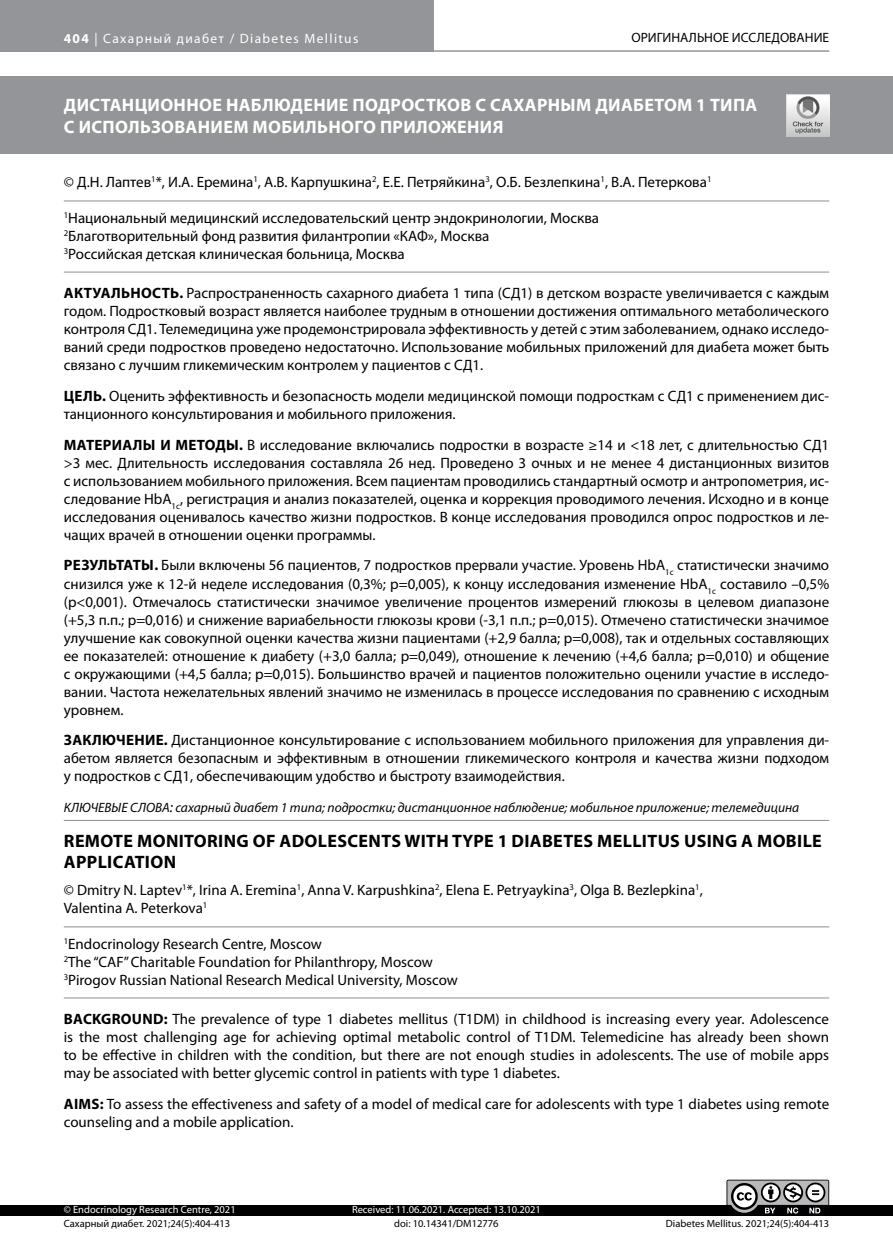
<style>
.page{position:relative;width:893px;height:1255px;background:#fff}
.page>*{position:absolute;margin:0;border:0;box-sizing:border-box;transform-origin:0 0}
.t1{font:700 18px/21.6px "Myriad Pro";letter-spacing:.02em;color:#fff}
.t2{font:700 18px/21.6px "Myriad Pro";letter-spacing:.02em;color:#000}
.t3{font:15px/18px "Myriad Pro";color:#000}
.t4{font:italic 13.5px "Myriad Pro";color:#000}
.t5{font:13.5px "Myriad Pro";letter-spacing:.1em;color:#fff}
.t6{font:13.5px "Myriad Pro";color:#000}
.t7{font:10.5px "Myriad Pro";color:#000}
.t8{font:10.5px "Myriad Pro";color:#fff}
.s1{font-weight:700}
.s2{font-size:15px}
</style>
<div class="page">
<div style="left:0;top:0;width:434px;height:51px;background:#939598"></div>
<hr style="left:0;top:50px;width:829px;height:2px;background:#939598">
<div style="left:0;top:1204px;width:893px;height:11px;background:#000"></div>
<svg style="left:726px;top:1179px;width:103px;height:35px"></svg>
<hr style="left:64px;top:200px;width:765px;height:1px;background:#939598">
<hr style="left:64px;top:271px;width:765px;height:1px;background:#939598">
<hr style="left:64px;top:819px;width:765px;height:2px;background:#939598">
<hr style="left:64px;top:926px;width:765px;height:1px;background:#939598">
<hr style="left:64px;top:997px;width:765px;height:1px;background:#939598">
<div style="left:0;top:77px;width:893px;height:77px;background:#939598"></div>
<img style="left:787px;top:94px;width:42px;height:43px">
<p class="t5" style="left:64px;top:30px;width:296px"><span class="s1">404</span> | Сахарный диабет / Diabetes Mellitus</p>
<p class="t6" style="left:631px;top:29px;width:199px">ОРИГИНАЛЬНОЕ ИССЛЕДОВАНИЕ</p>
<p class="t1" style="left:64px;top:94px;width:695px">ДИСТАНЦИОННОЕ НАБЛЮДЕНИЕ ПОДРОСТКОВ С САХАРНЫМ ДИАБЕТОМ 1 ТИПА<br>С ИСПОЛЬЗОВАНИЕМ МОБИЛЬНОГО ПРИЛОЖЕНИЯ</p>
<p class="t3" style="left:64px;top:172px;width:649px">© Д.Н. Лаптев<sup>1</sup>*, И.А. Еремина<sup>1</sup>, А.В. Карпушкина<sup>2</sup>, Е.Е. Петряйкина<sup>3</sup>, О.Б. Безлепкина<sup>1</sup>, В.А. Петеркова<sup>1</sup></p>
<p class="t3" style="left:64px;top:208px;width:537px"><sup>1</sup>Национальный медицинский исследовательский центр эндокринологии, Москва<br><sup>2</sup>Благотворительный фонд развития филантропии «КАФ», Москва<br><sup>3</sup>Российская детская клиническая больница, Москва</p>
<p class="t3" style="left:64px;top:284px;width:767px;text-align:justify"><span class="s1">АКТУАЛЬНОСТЬ.</span> Распространенность сахарного диабета 1 типа (СД1) в детском возрасте увеличивается с каждым годом. Подростковый возраст является наиболее трудным в отношении достижения оптимального метаболического контроля СД1. Телемедицина уже продемонстрировала эффективность у детей с этим заболеванием, однако исследо&shy;ваний среди подростков проведено недостаточно. Использование мобильных приложений для диабета может быть связано с лучшим гликемическим контролем у пациентов с СД1.</p>
<p class="t3" style="left:64px;top:386px;width:767px"><span class="s1">ЦЕЛЬ.</span> Оценить эффективность и безопасность модели медицинской помощи подросткам с СД1 с применением дис&shy;танционного консультирования и мобильного приложения.</p>
<p class="t3" style="left:64px;top:435px;width:767px;text-align:justify"><span class="s1">МАТЕРИАЛЫ И МЕТОДЫ.</span> В исследование включались подростки в возрасте ≥14 и &lt;18 лет, с длительностью СД1 &gt;3 мес. Длительность исследования составляла 26 нед. Проведено 3 очных и не менее 4 дистанционных визитов с использованием мобильного приложения. Всем пациентам проводились стандартный осмотр и антропометрия, ис&shy;следование НbА<sub>1с</sub>, регистрация и анализ показателей, оценка и коррекция проводимого лечения. Исходно и в конце исследования оценивалось качество жизни подростков. В конце исследования проводился опрос подростков и ле&shy;чащих врачей в отношении оценки программы.</p>
<p class="t3" style="left:64px;top:556px;width:767px;text-align:justify"><span class="s1">РЕЗУЛЬТАТЫ.</span> Были включены 56 пациентов, 7 подростков прервали участие. Уровень НbА<sub>1с</sub> статистически значимо снизился уже к 12-й неделе исследования (0,3%; p=0,005), к концу исследования изменение НbА<sub>1с</sub> составило –0,5% (p&lt;0,001). Отмечалось статистически значимое увеличение процентов измерений глюкозы в целевом диапазоне (+5,3 п.п.; p=0,016) и снижение вариабельности глюкозы крови (-3,1 п.п.; p=0,015). Отмечено статистически значимое улучшение как совокупной оценки качества жизни пациентами (+2,9 балла; p=0,008), так и отдельных составляющих ее показателей: отношение к диабету (+3,0 балла; p=0,049), отношение к лечению (+4,6 балла; p=0,010) и общение с окружающими (+4,5 балла; p=0,015). Большинство врачей и пациентов положительно оценили участие в исследо&shy;вании. Частота нежелательных явлений значимо не изменилась в процессе исследования по сравнению с исходным уровнем.</p>
<p class="t3" style="left:64px;top:731px;width:767px;text-align:justify"><span class="s1">ЗАКЛЮЧЕНИЕ.</span> Дистанционное консультирование с использованием мобильного приложения для управления ди&shy;абетом является безопасным и эффективным в отношении гликемического контроля и качества жизни подходом у подростков с СД1, обеспечивающим удобство и быстроту взаимодействия.</p>
<p class="t4" style="left:64px;top:799px;width:737px">КЛЮЧЕВЫЕ СЛОВА<span class="s2">:</span> сахарный диабет 1 типа; подростки; дистанционное наблюдение; мобильное приложение; телемедицина</p>
<p class="t2" style="left:64px;top:829px;width:759px">REMOTE MONITORING OF ADOLESCENTS WITH TYPE 1 DIABETES MELLITUS USING A MOBILE<br>APPLICATION</p>
<p class="t3" style="left:64px;top:880px;width:641px">© Dmitry N. Laptev<sup>1</sup>*, Irina A. Eremina<sup>1</sup>, Anna V. Karpushkina<sup>2</sup>, Elena E. Petryaykina<sup>3</sup>, Olga B. Bezlepkina<sup>1</sup>,<br>Valentina A. Peterkova<sup>1</sup></p>
<p class="t3" style="left:64px;top:934px;width:396px"><sup>1</sup>Endocrinology Research Centre, Moscow<br><sup>2</sup>The “CAF” Charitable Foundation for Philanthropy, Moscow<br><sup>3</sup>Pirogov Russian National Research Medical University, Moscow</p>
<p class="t3" style="left:64px;top:1009px;width:767px;text-align:justify"><span class="s1">BACKGROUND:</span> The prevalence of type 1 diabetes mellitus (T1DM) in childhood is increasing every year. Adolescence is the most challenging age for achieving optimal metabolic control of T1DM. Telemedicine has already been shown to be effective in children with the condition, but there are not enough studies in adolescents. The use of mobile apps may be associated with better glycemic control in patients with type 1 diabetes.</p>
<p class="t3" style="left:64px;top:1094px;width:767px"><span class="s1">AIMS:</span> To assess the effectiveness and safety of a model of medical care for adolescents with type 1 diabetes using remote counseling and a mobile application.</p>
<p class="t8" style="left:64px;top:1203px;width:173px">© Endocrinology Research Centre, 2021</p>
<p class="t8" style="left:352px;top:1203px;width:190px">Received: 11.06.2021. Accepted: 13.10.2021</p>
<p class="t7" style="left:64px;top:1216px;width:168px">Сахарный диабет. 2021;24(5):404-413</p>
<p class="t7" style="left:394px;top:1216px;width:106px">doi: 10.14341/DM12776</p>
<p class="t7" style="left:666px;top:1216px;width:165px">Diabetes Mellitus. 2021;24(5):404-413</p>
</div>
